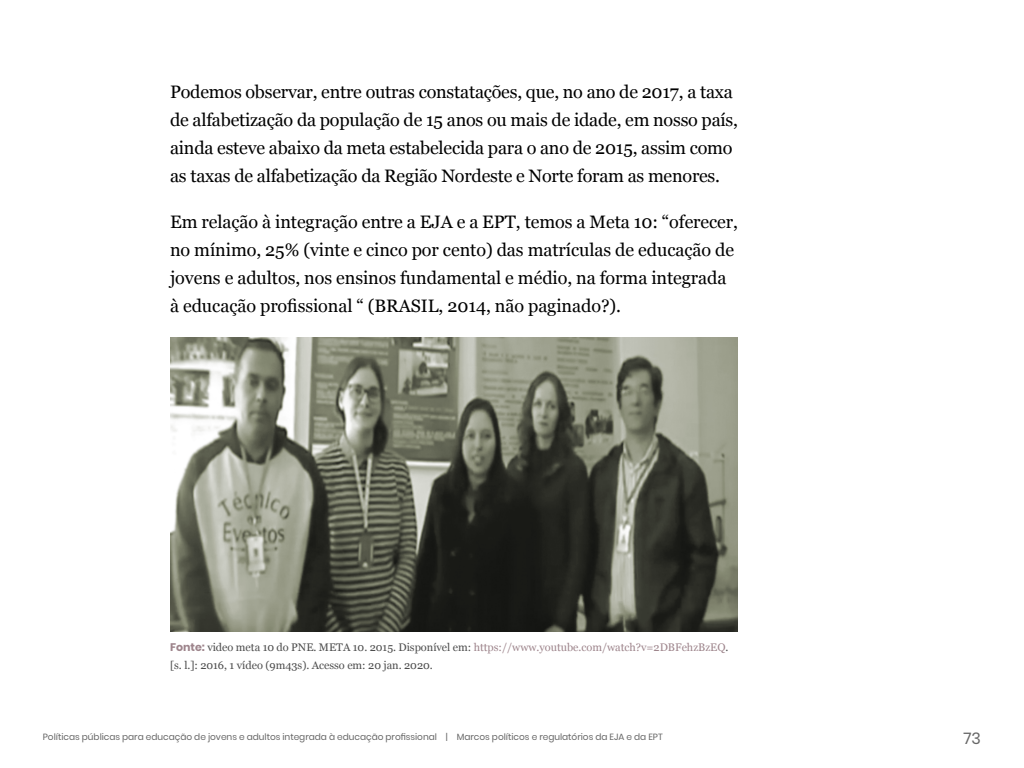
<style>
.page{position:relative;width:1024px;height:768px;background:#fff}
.page>*{position:absolute;margin:0;border:0;box-sizing:border-box;transform-origin:0 0}
.t1{font:18px/28px "Georgia";letter-spacing:-.01em;color:#000}
.t2{font:16px "Poppins";color:#666}
.t3{font:11px/18px "Georgia";color:#4d4d4d}
.t4{font:9px "Poppins";color:#666}
.s1{font-family:"Poppins";font-weight:700;color:#9e858c}
.s2{color:#9e858c}
</style>
<div class="page">
<img style="left:170px;top:338px;width:568px;height:294px">
<p class="t1" style="left:170px;top:77px;width:569px">Podemos observar, entre outras constatações, que, no ano de 2017, a taxa de alfabetização da população de 15 anos ou mais de idade, em nosso país, ainda esteve abaixo da meta estabelecida para o ano de 2015, assim como as taxas de alfabetização da Região Nordeste e Norte foram as menores.</p>
<p class="t1" style="left:170px;top:207px;width:570px">Em relação à integração entre a EJA e a EPT, temos a Meta 10: “oferecer, no mínimo, 25% (vinte e cinco por cento) das matrículas de educação de jovens e adultos, nos ensinos fundamental e médio, na forma integrada à educação profissional “ (BRASIL, 2014, não paginado?).</p>
<p class="t3" style="left:170px;top:637px;width:560px"><span class="s1">Fonte:</span> video meta 10 do PNE. META 10. 2015. Disponível em: <span class="s2">https://www.youtube.com/watch?v=2DBFehzBzEQ</span>. [s. l.]: 2016, 1 vídeo (9m43s). Acesso em: 20 jan. 2020.</p>
<p class="t4" style="left:43px;top:732px;width:621px">Políticas públicas para educação de jovens e adultos integrada à educação profissional | Marcos políticos e regulatórios da EJA e da EPT</p>
<p class="t2" style="left:963px;top:729px;width:19px">73</p>
</div>
